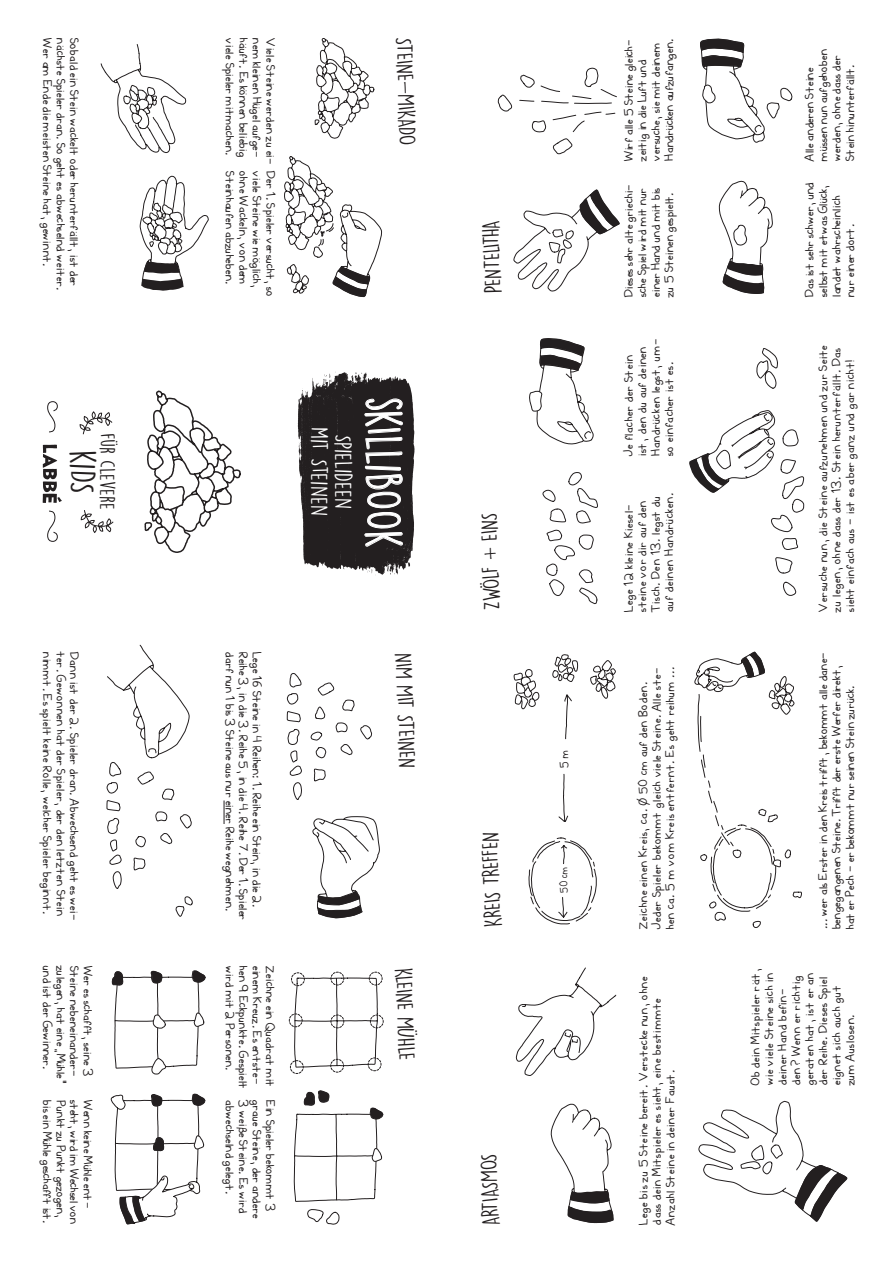
<style>
.page{position:relative;width:893px;height:1263px;background:#fff}
.page>*{position:absolute;margin:0;border:0;box-sizing:border-box;transform-origin:0 0}
.t1{font:45px "DK Lemon Yellow Sun";letter-spacing:-.03em;color:#fff}
.t2{font:32.4px "DK Lemon Yellow Sun";color:#231f20;scale:1.11 1}
.t3{font:21.6px "DK Lemon Yellow Sun";color:#231f20;scale:1.11 1}
.t4{font:21.6px/24px "DK Lemon Yellow Sun";color:#fff;text-align:center;scale:1.11 1}
.t5{font:18.9px "DK Lemon Yellow Sun";letter-spacing:-.01em;color:#231f20;scale:1.11 1}
.t6{font:500 14.1px/13.5px "Skilli";letter-spacing:-.02em;color:#231f20;scale:1.11 1}
.t7{font:500 14.1px/13.5px "Skilli";color:#231f20;scale:1.11 1}
.t8{font:500 14.1px "Skilli";letter-spacing:-.04em;color:#231f20;scale:1.11 1}
.t9{font:500 13.5px "Skilli";color:#231f20}
.t10{font:500 12px "Skilli";color:#231f20}
.s1{font-size:13.5px}
</style>
<div class="page">
<svg style="left:43px;top:445px;width:19px;height:58px"></svg>
<svg style="left:79px;top:411px;width:34px;height:24px"></svg>
<svg style="left:80px;top:510px;width:34px;height:23px"></svg>
<svg style="left:47px;top:510px;width:11px;height:32px"></svg>
<svg style="left:47px;top:401px;width:11px;height:32px"></svg>
<img style="left:398px;top:378px;width:17px;height:192px">
<img style="left:297px;top:371px;width:101px;height:205px">
<svg style="left:364px;top:399px;width:40px;height:147px;background:#4f4c4c"></svg>
<svg style="left:551px;top:1103px;width:63px;height:121px"></svg>
<svg style="left:516px;top:967px;width:101px;height:109px"></svg>
<svg style="left:100px;top:44px;width:109px;height:247px"></svg>
<svg style="left:284px;top:156px;width:98px;height:141px"></svg>
<svg style="left:314px;top:38px;width:61px;height:101px"></svg>
<svg style="left:689px;top:348px;width:115px;height:248px"></svg>
<svg style="left:529px;top:338px;width:65px;height:107px"></svg>
<svg style="left:542px;top:472px;width:56px;height:133px"></svg>
<svg style="left:698px;top:1100px;width:150px;height:122px"></svg>
<svg style="left:111px;top:970px;width:95px;height:255px"></svg>
<svg style="left:289px;top:971px;width:95px;height:254px"></svg>
<svg style="left:694px;top:651px;width:108px;height:277px"></svg>
<svg style="left:514px;top:654px;width:102px;height:271px"></svg>
<svg style="left:224px;top:800px;width:1px;height:24px"></svg>
<svg style="left:312px;top:816px;width:68px;height:103px"></svg>
<svg style="left:175px;top:896px;width:18px;height:21px"></svg>
<svg style="left:144px;top:390px;width:97px;height:163px"></svg>
<svg style="left:514px;top:189px;width:106px;height:103px"></svg>
<svg style="left:498px;top:67px;width:119px;height:88px"></svg>
<svg style="left:719px;top:181px;width:54px;height:113px"></svg>
<svg style="left:700px;top:38px;width:92px;height:105px"></svg>
<svg style="left:286px;top:673px;width:86px;height:127px"></svg>
<svg style="left:106px;top:644px;width:86px;height:245px"></svg>
<svg style="left:484px;top:553px;width:12px;height:2px"></svg>
<p class="t6" style="left:55px;top:38px;width:208px;rotate:90deg">Wer am Ende die meisten Steine hat, gewinnt.</p>
<p class="t6" style="left:68px;top:38px;width:229px;rotate:90deg">nächste Spieler dran. So geht es abwechselnd weiter.</p>
<p class="t6" style="left:82px;top:38px;width:225px;rotate:90deg">Sobald ein Stein wackelt oder herunterfällt, ist der</p>
<p class="t6" style="left:238px;top:38px;width:108px;rotate:90deg">viele Spieler mitmachen.</p>
<p class="t6" style="left:251px;top:38px;width:109px;rotate:90deg">häuft. Es können beliebig</p>
<p class="t6" style="left:265px;top:38px;width:110px;rotate:90deg">nem kleinen Hügel aufge-</p>
<p class="t6" style="left:278px;top:38px;width:235px;rotate:90deg">Viele Steine werden zu ei- Der 1. Spieler versucht, so</p>
<p class="t6" style="left:238px;top:171px;width:104px;rotate:90deg">Steinhaufen abzuheben.</p>
<p class="t6" style="left:251px;top:171px;width:104px;rotate:90deg">ohne Wackeln, von dem</p>
<p class="t6" style="left:265px;top:171px;width:107px;rotate:90deg">viele Steine wie möglich,</p>
<h3 class="t3" style="left:417px;top:37px;width:99px;rotate:88deg">STEINE-MIKADO</h3>
<h3 class="t5" style="left:119px;top:433px;width:71px;rotate:90deg">für clevere</h3>
<h2 class="t2" style="left:103px;top:450px;width:41px;rotate:90deg">kiDS</h2>
<h3 class="t4" style="left:356px;top:427px;width:82px;rotate:90deg">Spielideen mit Steinen</h3>
<h1 class="t1" style="left:411px;top:397px;width:153px;rotate:90deg">skIllibOOk</h1>
<p class="t6" style="left:68px;top:652px;width:240px;rotate:90deg">ter. Gewonnen hat der Spieler, der den letzten Stein</p>
<p class="t6" style="left:89px;top:652px;width:244px;line-height:27px;rotate:90deg">Dann ist der 2. Spieler dran. Abwechsend geht es wei&shy;nimmt. Es spielt keine Rolle, welcher Spieler beginnt.</p>
<p class="t6" style="left:102px;top:966px;width:102px;line-height:27px;rotate:90deg">Wer es schafft, seine 3 zulegen, hat eine</p>
<p class="t6" style="left:68px;top:966px;width:109px;text-indent:88px;rotate:90deg">Mühle“ und ist der Gewinner.</p>
<p class="t6" style="left:82px;top:966px;width:102px;rotate:90deg">Steine nebeneinander-</p>
<p class="t6" style="left:59px;top:1049px;width:6px;rotate:90deg">"</p>
<p class="t6" style="left:55px;top:1100px;width:113px;rotate:90deg">bis ein Mühle geschafft ist.</p>
<p class="t6" style="left:68px;top:1100px;width:109px;rotate:90deg">Punkt zu Punkt gezogen,</p>
<p class="t8" style="left:84px;top:1100px;width:113px;rotate:90deg">steht, wird im Wechsel von</p>
<p class="t6" style="left:95px;top:1100px;width:100px;rotate:90deg">Wenn keine Mühle ent-</p>
<p class="t6" style="left:238px;top:652px;width:235px;rotate:90deg">darf nun 1 bis 3 Steine aus nur einer Reihe wegnehmen.</p>
<p class="t6" style="left:251px;top:652px;width:244px;rotate:90deg">Reihe 3, in die 3. Reihe 5, in die 4. Reihe 7. Der 1. Spieler</p>
<p class="t6" style="left:265px;top:652px;width:232px;rotate:90deg">Lege 16 Steine in 4 Reihen: 1. Reihe ein Stein, in die 2.</p>
<h3 class="t3" style="left:417px;top:652px;width:106px;rotate:88deg">NIM MIT STEINEN</h3>
<p class="t6" style="left:264px;top:966px;width:109px;rotate:90deg">einem Kreuz. Es entste-</p>
<p class="t6" style="left:278px;top:966px;width:112px;rotate:90deg">Zeichne ein Quadrat mit</p>
<h3 class="t3" style="left:417px;top:967px;width:85px;rotate:88deg">KLEINE MÜHLE</h3>
<p class="t6" style="left:237px;top:966px;width:96px;rotate:90deg">wird mit 2 Personen.</p>
<p class="t6" style="left:251px;top:966px;width:114px;rotate:90deg">hen 9 Eckpunkte. Gespielt</p>
<p class="t6" style="left:237px;top:1100px;width:86px;rotate:90deg">abwechselnd gelegt.</p>
<p class="t6" style="left:251px;top:1100px;width:104px;rotate:90deg">3 weiße Steine. Es wird</p>
<p class="t6" style="left:264px;top:1100px;width:109px;rotate:90deg">graue Steine, der andere</p>
<p class="t6" style="left:278px;top:1100px;width:102px;rotate:90deg">Ein Spieler bekommt 3</p>
<h3 class="t3" style="left:480px;top:294px;width:68px;rotate:-92deg">PENTELITHA</h3>
<h3 class="t3" style="left:479px;top:610px;width:90px;rotate:-92deg">ZWÖLF - EINS</h3>
<h3 class="t3" style="left:480px;top:928px;width:88px;rotate:-92deg">KREIS TREFFEN</h3>
<h3 class="t3" style="left:478px;top:1225px;width:66px;rotate:-92deg">ARTIASMOS</h3>
<p class="t9" style="left:555px;top:768px;width:20px;rotate:-90deg">5 m</p>
<p class="t10" style="left:556px;top:893px;width:29px;rotate:-90deg">50 cm</p>
<p class="t6" style="left:621px;top:161px;width:112px;rotate:-90deg">Wirf alle 5 Steine gleich&shy;zeitig in die Luft und versuche, sie mit deinem<br>Handrücken aufzufangen.</p>
<p class="t6" style="left:621px;top:297px;width:104px;rotate:-90deg">Dieses sehr alte griechi&shy;sche Spiel wird mit nur einer Hand und mit bis zu 5 Steinen gespielt.</p>
<p class="t6" style="left:802px;top:161px;width:103px;rotate:-90deg">Alle anderen Steine müssen nun aufgehoben werden, ohne dass der<br>Stein hinunterfällt.</p>
<p class="t6" style="left:802px;top:297px;width:106px;rotate:-90deg">Das ist sehr schwer, und selbst mit etwas Glück, landet wahrscheinlich nur einer dort.</p>
<p class="t7" style="left:621px;top:456px;width:108px;rotate:-90deg">Je flacher der Stein ist, den du auf deinen<br>Handrücken legst, um&shy;so einfacher ist es.</p>
<p class="t7" style="left:815px;top:612px;width:242px;rotate:-90deg">Versuche nun, die Steine aufzunehmen und zur Seite zu legen, ohne dass der 13. Stein herunterfällt. Das sieht einfach aus - ist es aber ganz und gar nicht!</p>
<p class="t7" style="left:621px;top:612px;width:109px;rotate:-90deg">Lege 12 kleine Kiesel&shy;steine vor dir auf den<br>Tisch. Den 13. legst du auf deinen Handrücken.</p>
<p class="t7" style="left:635px;top:929px;width:239px;rotate:-90deg">Zeichne einen Kreis, ca. <span class="s1">Ø 50 cm</span> auf den Boden.<br>Jeder Spieler bekommt gleich viele Steine. Alle ste&shy;hen ca. 5 m vom Kreis entfernt. Es geht reihum ...</p>
<p class="t6" style="left:815px;top:929px;width:252px;rotate:-90deg">... wer als Erster in den Kreis trifft, bekommt alle dane&shy;bengegangenen Steine. Trifft der erste Werfer direkt, hat er Pech - er bekommt nur seinen Stein zurück.</p>
<p class="t7" style="left:636px;top:1224px;width:225px;rotate:-90deg">Lege bis zu 5 Steine bereit. Verstecke nun, ohne dass dein Mitspieler es sieht, eine bestimmte<br>Anzahl Steine in deiner Faust.</p>
<p class="t7" style="left:748px;top:1085px;width:107px;rotate:-90deg">Ob dein Mitspieler rät, wie viele Steine sich in deiner Hand befin&shy;den? Wenn er richtig geraten hat, ist er an der Reihe. Dieses Spiel eignet sich auch gut zum Auslosen.</p>
</div>
